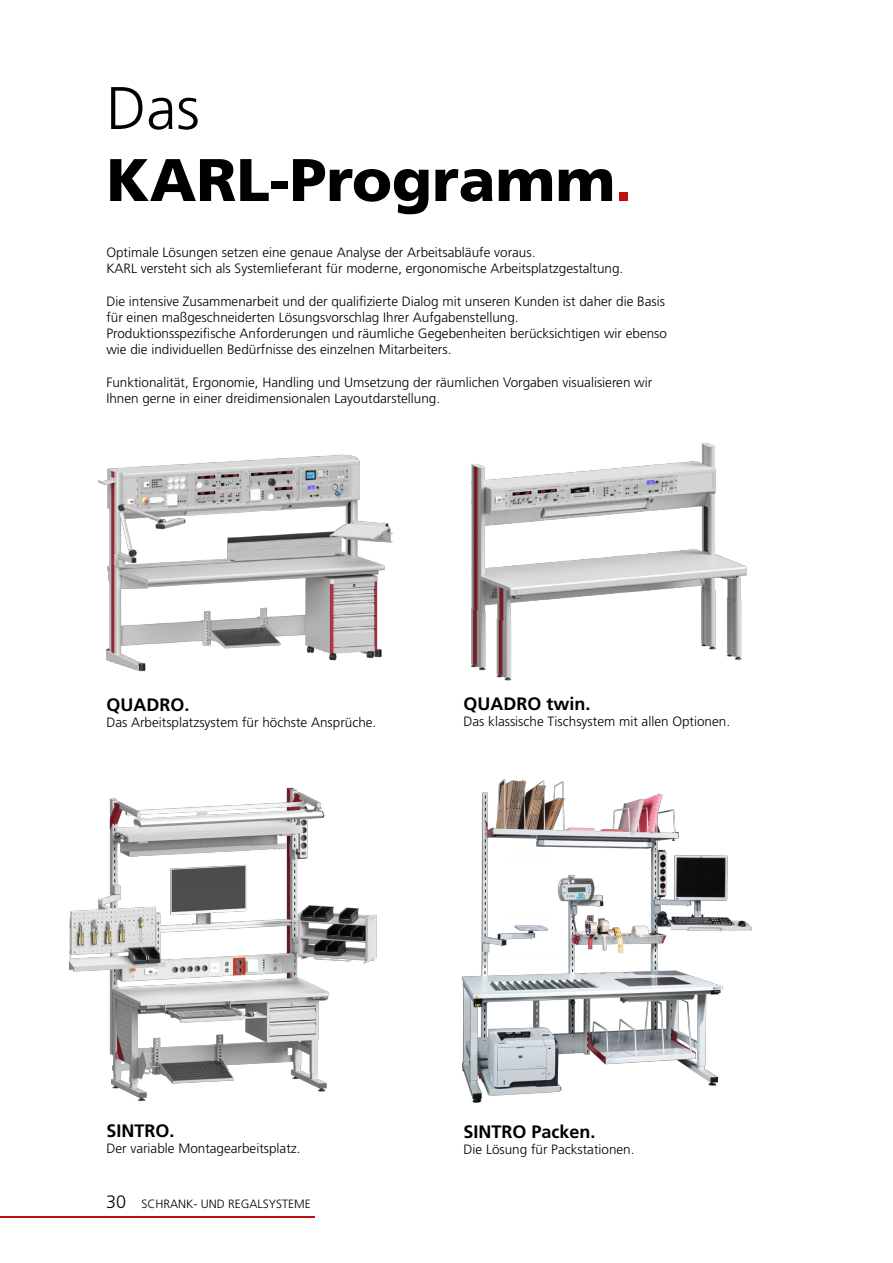
<style>
.page{position:relative;width:893px;height:1263px;background:#fff}
.page>*{position:absolute;margin:0;border:0;box-sizing:border-box;transform-origin:0 0}
.t1{font:900 60px "Frutiger";color:#000}
.t2{font:300 60px "Frutiger LT Std";color:#000}
.t3{font:700 18px "Frutiger LT Std";color:#000}
.t4{font:300 13.5px "Frutiger LT Std";color:#000}
.t5{font:300 12px "Frutiger LT Std";color:#000}
.s1{font-family:"Frutiger LT Std";font-weight:700;color:#c00d0e}
.s2{font-size:18px}
</style>
<div class="page">
<hr style="left:0;top:1216px;width:315px;height:1px;background:#c00d0e">
<img style="left:462px;top:779px;width:290px;height:324px">
<img style="left:98px;top:454px;width:295px;height:218px">
<img style="left:471px;top:443px;width:276px;height:238px">
<img style="left:69px;top:787px;width:308px;height:315px">
<p class="t2" style="left:106px;top:74px;width:95px">Das</p>
<p class="t1" style="left:106px;top:144px;width:519px">KARL-Programm<span class="s1">.</span></p>
<p class="t4" style="left:106px;top:245px;width:431px">Optimale Lösungen setzen eine genaue Analyse der Arbeitsabläufe voraus.</p>
<p class="t4" style="left:106px;top:261px;width:519px">KARL versteht sich als Systemlieferant für moderne, ergonomische Arbeitsplatzgestaltung.</p>
<p class="t4" style="left:106px;top:293px;width:560px">Die intensive Zusammenarbeit und der qualifizierte Dialog mit unseren Kunden ist daher die Basis</p>
<p class="t4" style="left:106px;top:309px;width:414px">für einen maßgeschneiderten Lösungsvorschlag Ihrer Aufgabenstellung.</p>
<p class="t4" style="left:106px;top:326px;width:562px">Produktionsspezifische Anforderungen und räumliche Gegebenheiten berücksichtigen wir ebenso</p>
<p class="t4" style="left:106px;top:342px;width:347px">wie die individuellen Bedürfnisse des einzelnen Mitarbeiters.</p>
<p class="t4" style="left:106px;top:374px;width:547px">Funktionalität, Ergonomie, Handling und Umsetzung der räumlichen Vorgaben visualisieren wir</p>
<p class="t4" style="left:106px;top:390px;width:335px">Ihnen gerne in einer dreidimensionalen Layoutdarstellung.</p>
<p class="t3" style="left:106px;top:694px;width:82px">QUADRO.</p>
<p class="t4" style="left:106px;top:715px;width:272px">Das Arbeitsplatzsystem für höchste Ansprüche.</p>
<p class="t3" style="left:463px;top:693px;width:126px">QUADRO twin.</p>
<p class="t4" style="left:463px;top:714px;width:268px">Das klassische Tischsystem mit allen Optionen.</p>
<p class="t3" style="left:106px;top:1120px;width:67px">SINTRO.</p>
<p class="t4" style="left:106px;top:1140px;width:196px">Der variable Montagearbeitsplatz.</p>
<p class="t5" style="left:106px;top:1197px;width:206px"><span class="s2">30</span> SCHRANK- UND REGALSYSTEME</p>
<p class="t3" style="left:463px;top:1121px;width:131px">SINTRO Packen.</p>
<p class="t4" style="left:463px;top:1141px;width:173px">Die Lösung für Packstationen.</p>
</div>
